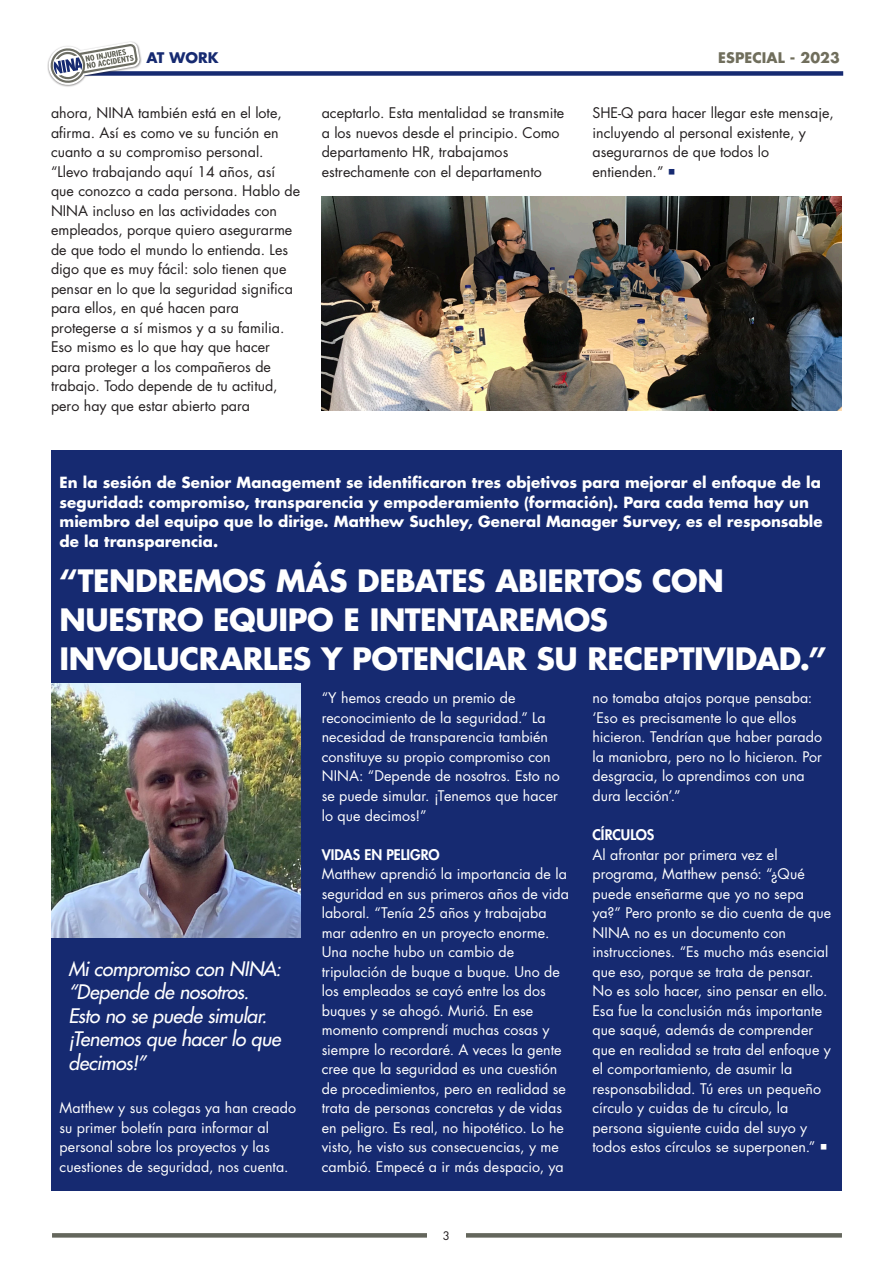
<style>
.page{position:relative;width:893px;height:1263px;background:#fff}
.page>*{position:absolute;margin:0;border:0;box-sizing:border-box;transform-origin:0 0}
._002_BOS_Heading_2_C{font:700 30px/39px "Futura Std";letter-spacing:-.015em;color:#fff}
._005_BOS_Body___No_H{font:italic 500 19.5px/23.4px "Futura Std";letter-spacing:-.02em;color:#fff}
._002_BOS_Heading_2_C-2{font:700 15px/19.5px "Futura Std";letter-spacing:.005em;color:#fff}
._005_BOS_Body___No_H-2{font:14.25px/19.5px "Futura Std";letter-spacing:.005em;color:#fff}
._005_BOS_Body___No_H-3{font:14.25px/19.5px "Futura Std";color:#231f20}
._000_BOS_Introductio{font:800 14.25px "Futura Std";color:#fff}
._000_BOS_Introductio-2{font:700 14.25px "Futura Std";letter-spacing:.005em;color:#706e5c}
._000_BOS_Introductio-3{font:700 14.25px "Futura Std";letter-spacing:.005em;color:#162a71}
._002_BOS_Heading_2_C-3{font:11.4px "Futura Std";color:#231f20}
.s1{color:#162a71}
</style>
<div class="page">
<div style="left:52px;top:71px;width:791px;height:5px;background:#162a71"></div>
<div style="left:48px;top:41px;width:94px;height:47px;background:#231f20;opacity:.55"></div>
<svg style="left:48px;top:42px;width:92px;height:43px"></svg>
<div style="left:51px;top:450px;width:791px;height:741px;background:#162a71"></div>
<img style="left:51px;top:684px;width:249px;height:253px">
<svg style="left:52px;top:1233px;width:790px;height:4px;background:#686a61"></svg>
<div style="left:427px;top:1222px;width:38px;height:26px;background:#fff"></div>
<img style="left:322px;top:196px;width:520px;height:215px">
<p class="_000_BOS_Introductio-3" style="left:146px;top:49px;width:74px">AT WORK</p>
<p class="_000_BOS_Introductio-2" style="left:718px;top:49px;width:123px">ESPECIAL - 2023</p>
<p class="_005_BOS_Body___No_H-3" style="left:51px;top:104px;width:251px">ahora, NINA también está en el lote, afirma. Así es como ve su función en cuanto a su compromiso personal. “Llevo trabajando aquí 14 años, así que conozco a cada persona. Hablo de NINA incluso en las actividades con empleados, porque quiero asegurarme de que todo el mundo lo entienda. Les digo que es muy fácil: solo tienen que pensar en lo que la seguridad significa para ellos, en qué hacen para protegerse a sí mismos y a su familia.<br>Eso mismo es lo que hay que hacer para proteger a los compañeros de trabajo. Todo depende de tu actitud, pero hay que estar abierto para</p>
<p class="_005_BOS_Body___No_H-3" style="left:322px;top:104px;width:244px">aceptarlo. Esta mentalidad se transmite a los nuevos desde el principio. Como departamento HR, trabajamos estrechamente con el departamento</p>
<p class="_005_BOS_Body___No_H-3" style="left:592px;top:104px;width:243px">SHE-Q para hacer llegar este mensaje, incluyendo al personal existente, y asegurarnos de que todos lo entienden.” <span class="s1">○</span></p>
<p class="_002_BOS_Heading_2_C-2" style="left:60px;top:473px;width:765px">En la sesión de Senior Management se identificaron tres objetivos para mejorar el enfoque de la seguridad: compromiso, transparencia y empoderamiento (formación). Para cada tema hay un miembro del equipo que lo dirige. Matthew Suchley, General Manager Survey, es el responsable de la transparencia.</p>
<p class="_002_BOS_Heading_2_C" style="left:59px;top:561px;width:769px">“TENDREMOS MÁS DEBATES ABIERTOS CON<br>NUESTRO EQUIPO E INTENTAREMOS<br>INVOLUCRARLES Y POTENCIAR SU RECEPTIVIDAD.”</p>
<p class="_005_BOS_Body___No_H" style="left:68px;top:957px;width:214px">Mi compromiso con NINA: “Depende de nosotros.<br>Esto no se puede simular. ¡Tenemos que hacer lo que decimos!”</p>
<p class="_005_BOS_Body___No_H-2" style="left:60px;top:1098px;width:238px">Matthew y sus colegas ya han creado su primer boletín para informar al personal sobre los proyectos y las cuestiones de seguridad, nos cuenta.</p>
<p class="_005_BOS_Body___No_H-2" style="left:322px;top:689px;width:239px">“Y hemos creado un premio de reconocimiento de la seguridad.” La necesidad de transparencia también constituye su propio compromiso con<br>NINA: “Depende de nosotros. Esto no se puede simular. ¡Tenemos que hacer lo que decimos!”</p>
<p class="_000_BOS_Introductio" style="left:322px;top:845px;width:120px">VIDAS EN PELIGRO</p>
<p class="_005_BOS_Body___No_H-2" style="left:322px;top:864px;width:249px">Matthew aprendió la importancia de la seguridad en sus primeros años de vida laboral. “Tenía 25 años y trabajaba mar adentro en un proyecto enorme.<br>Una noche hubo un cambio de tripulación de buque a buque. Uno de los empleados se cayó entre los dos buques y se ahogó. Murió. En ese momento comprendí muchas cosas y siempre lo recordaré. A veces la gente cree que la seguridad es una cuestión de procedimientos, pero en realidad se trata de personas concretas y de vidas en peligro. Es real, no hipotético. Lo he visto, he visto sus consecuencias, y me cambió. Empecé a ir más despacio, ya</p>
<p class="_002_BOS_Heading_2_C-3" style="left:443px;top:1228px;width:9px">3</p>
<p class="_005_BOS_Body___No_H-2" style="left:592px;top:689px;width:231px">no tomaba atajos porque pensaba: ‘Eso es precisamente lo que ellos hicieron. Tendrían que haber parado la maniobra, pero no lo hicieron. Por desgracia, lo aprendimos con una dura lección’.”</p>
<p class="_000_BOS_Introductio" style="left:592px;top:826px;width:63px">CÍRCULOS</p>
<p class="_005_BOS_Body___No_H-2" style="left:592px;top:845px;width:240px">Al afrontar por primera vez el programa, Matthew pensó: “¿Qué puede enseñarme que yo no sepa ya?” Pero pronto se dio cuenta de que NINA no es un documento con instrucciones. “Es mucho más esencial que eso, porque se trata de pensar.<br>No es solo hacer, sino pensar en ello.<br>Esa fue la conclusión más importante que saqué, además de comprender que en realidad se trata del enfoque y el comportamiento, de asumir la responsabilidad. Tú eres un pequeño círculo y cuidas de tu círculo, la persona siguiente cuida del suyo y todos estos círculos se superponen.” ○</p>
</div>
